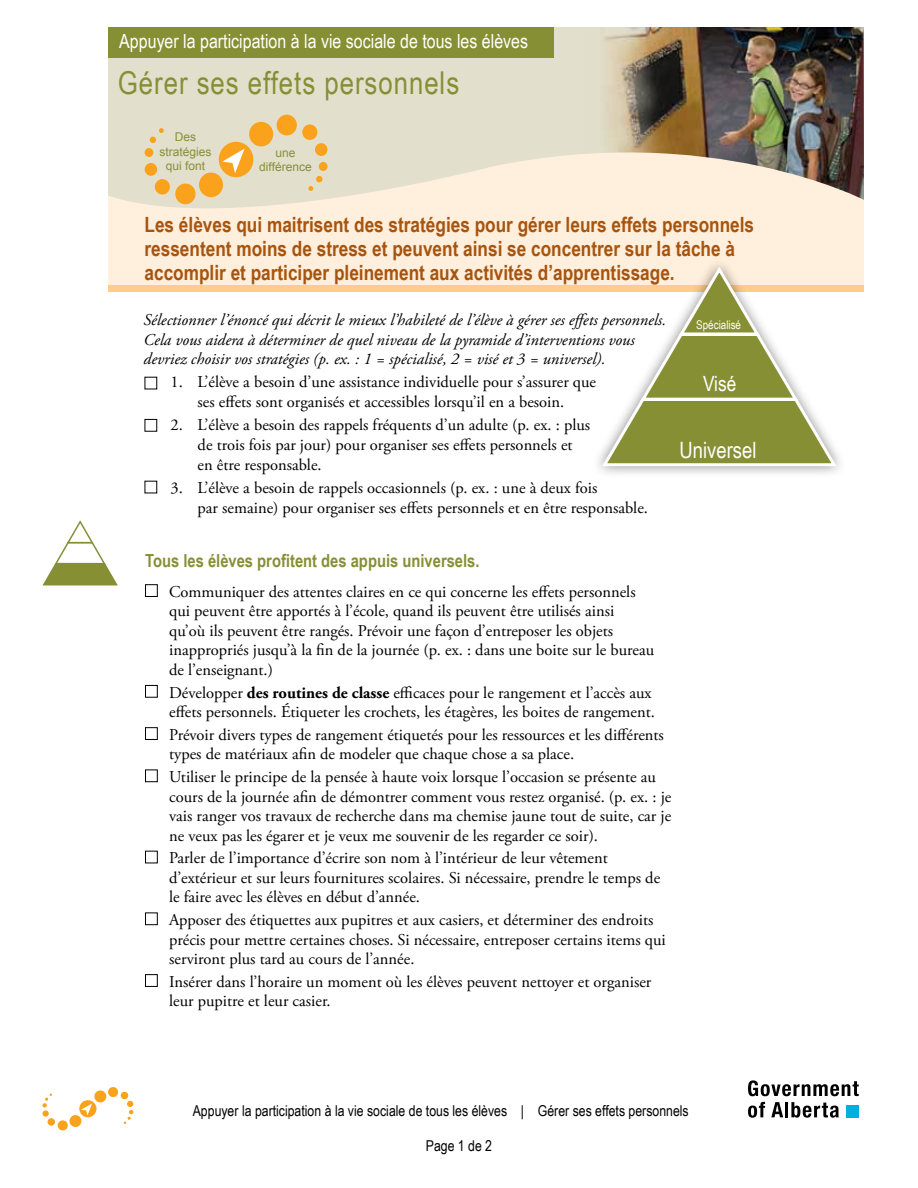
<style>
.page{position:relative;width:918px;height:1188px;background:#fff}
.page>*{position:absolute;margin:0;border:0;box-sizing:border-box;transform-origin:0 0}
.t1{font:31.5px "Arial Narrow";letter-spacing:.03em;color:#878f35}
.t2{font:22.5px "Arial Narrow";color:#fff}
.t3{font:700 21px/24px "Arial Narrow";color:#a7540e}
.t4{font:21px "Arial Narrow";color:#fff}
.t5{font:19.5px "Arial Narrow";color:#fff}
.t6{font:700 18px "Arial Narrow";color:#878f35}
.t7{font:16.5px/19.5px "Adobe Garamond Pro";color:#000}
.t8{font:italic 16.5px/19.8px "Adobe Garamond Pro";color:#000}
.t9{font:15px "Arial Narrow";color:#000}
.t10{font:12px/14.4px "Arial";color:#878f35;text-align:center}
.t11{font:12px "Arial Narrow";color:#fff}
.s1{font-weight:700}
</style>
<div class="page">
<div style="left:108px;top:107px;width:756px;height:182px;background:#ffefdc"></div>
<svg style="left:108px;top:27px;width:475px;height:182px;background:#e5e1ce"></svg>
<img style="left:583px;top:27px;width:281px;height:173px">
<div style="left:108px;top:27px;width:445px;height:31px;background:#878f35"></div>
<div style="left:145px;top:584px;width:13px;height:13px;border:1px solid #000"></div>
<div style="left:145px;top:685px;width:13px;height:13px;border:1px solid #000"></div>
<div style="left:145px;top:727px;width:13px;height:13px;border:1px solid #000"></div>
<div style="left:145px;top:770px;width:13px;height:12px;border:1px solid #000"></div>
<div style="left:145px;top:851px;width:13px;height:12px;border:1px solid #000"></div>
<div style="left:145px;top:913px;width:13px;height:12px;border:1px solid #000"></div>
<div style="left:145px;top:974px;width:13px;height:13px;border:1px solid #000"></div>
<svg style="left:42px;top:520px;width:76px;height:66px"></svg>
<div style="left:108px;top:285px;width:756px;height:7px;background:#fecd8a"></div>
<div style="left:79px;top:1100px;width:17px;height:17px;background:#faa21b;border-radius:50%"></div>
<div style="left:70px;top:1115px;width:11px;height:12px;background:#faa21b;border-radius:50%"></div>
<div style="left:58px;top:1120px;width:10px;height:10px;background:#faa21b;border-radius:50%"></div>
<div style="left:48px;top:1118px;width:7px;height:8px;background:#faa21b;border-radius:50%"></div>
<div style="left:43px;top:1110px;width:6px;height:7px;background:#faa21b;border-radius:50%"></div>
<svg style="left:42px;top:1094px;width:10px;height:14px"></svg>
<div style="left:94px;top:1090px;width:12px;height:12px;background:#faa21b;border-radius:50%"></div>
<div style="left:108px;top:1087px;width:10px;height:10px;background:#faa21b;border-radius:50%"></div>
<div style="left:121px;top:1092px;width:7px;height:7px;background:#faa21b;border-radius:50%"></div>
<svg style="left:124px;top:1101px;width:9px;height:23px"></svg>
<svg style="left:81px;top:1103px;width:11px;height:12px"></svg>
<svg style="left:748px;top:1102px;width:17px;height:16px"></svg>
<svg style="left:771px;top:1102px;width:12px;height:15px"></svg>
<hr style="left:785px;top:1102px;width:3px;height:15px;background:#000">
<svg style="left:791px;top:1102px;width:48px;height:16px"></svg>
<div style="left:847px;top:1105px;width:12px;height:12px;background:#00afdb"></div>
<svg style="left:748px;top:1080px;width:111px;height:16px"></svg>
<div style="left:592px;top:256px;width:255px;height:222px;background:#000;opacity:.45"></div>
<svg style="left:600px;top:265px;width:239px;height:204px"></svg>
<div style="left:145px;top:419px;width:12px;height:13px;border:1px solid #000"></div>
<div style="left:219px;top:142px;width:34px;height:35px;background:#faa21b;border-radius:50%"></div>
<div style="left:199px;top:173px;width:24px;height:24px;background:#faa21b;border-radius:50%"></div>
<div style="left:175px;top:184px;width:21px;height:20px;background:#faa21b;border-radius:50%"></div>
<div style="left:155px;top:179px;width:15px;height:16px;background:#faa21b;border-radius:50%"></div>
<div style="left:145px;top:163px;width:12px;height:13px;background:#faa21b;border-radius:50%"></div>
<div style="left:145px;top:148px;width:8px;height:9px;background:#faa21b;border-radius:50%"></div>
<svg style="left:150px;top:128px;width:14px;height:15px"></svg>
<div style="left:249px;top:122px;width:24px;height:24px;background:#faa21b;border-radius:50%"></div>
<div style="left:277px;top:115px;width:20px;height:20px;background:#faa21b;border-radius:50%"></div>
<div style="left:302px;top:124px;width:15px;height:16px;background:#faa21b;border-radius:50%"></div>
<div style="left:315px;top:143px;width:13px;height:13px;background:#faa21b;border-radius:50%"></div>
<div style="left:319px;top:162px;width:9px;height:9px;background:#faa21b;border-radius:50%"></div>
<svg style="left:308px;top:176px;width:14px;height:15px"></svg>
<svg style="left:222px;top:149px;width:23px;height:24px"></svg>
<p class="t5" style="left:119px;top:27px;width:410px">Appuyer la participation à la vie sociale de tous les élèves</p>
<h1 class="t1" style="left:118px;top:60px;width:343px">Gérer ses effets personnels</h1>
<p class="t10" style="left:160px;top:130px;width:54px">Des stratégies qui font</p>
<p class="t10" style="left:259px;top:145px;width:54px">une différence</p>
<p class="t3" style="left:145px;top:212px;width:611px">Les élèves qui maitrisent des stratégies pour gérer leurs effets personnels ressentent moins de stress et peuvent ainsi se concentrer sur la tâche à accomplir et participer pleinement aux activités d’apprentissage.</p>
<p class="t8" style="left:144px;top:310px;width:524px">Sélectionner l’énoncé qui décrit le mieux l’habileté de l’élève à gérer ses effets personnels.<br>Cela vous aidera à déterminer de quel niveau de la pyramide d’interventions vous devriez choisir vos stratégies (p. ex. : 1 = spécialisé, 2 = visé et 3 = universel).</p>
<p class="t7" style="left:171px;top:373px;width:427px;text-align:center">1. L’élève a besoin d’une assistance individuelle pour s’assurer que ses effets sont organisés et accessibles lorsqu’il en a besoin.</p>
<p class="t7" style="left:198px;top:416px;width:394px;text-indent:-27px">2. L’élève a besoin des rappels fréquents d’un adulte (p. ex. : plus de trois fois par jour) pour organiser ses effets personnels et en être responsable.</p>
<p class="t7" style="left:198px;top:478px;width:452px;text-indent:-27px">3. L’élève a besoin de rappels occasionnels (p. ex. : une à deux fois<br>par semaine) pour organiser ses effets personnels et en être responsable.</p>
<p class="t6" style="left:145px;top:547px;width:336px">Tous les élèves profitent des appuis universels.</p>
<p class="t7" style="left:169px;top:582px;width:487px">Communiquer des attentes claires en ce qui concerne les effets personnels qui peuvent être apportés à l’école, quand ils peuvent être utilisés ainsi qu’où ils peuvent être rangés. Prévoir une façon d’entreposer les objets inappropriés jusqu’à la fin de la journée (p. ex. : dans une boite sur le bureau de l’enseignant.)</p>
<p class="t7" style="left:169px;top:683px;width:487px">Développer <span class="s1">des routines de classe</span> efficaces pour le rangement et l’accès aux effets personnels. Étiqueter les crochets, les étagères, les boites de rangement.</p>
<p class="t7" style="left:169px;top:725px;width:496px">Prévoir divers types de rangement étiquetés pour les ressources et les différents types de matériaux afin de modeler que chaque chose a sa place.</p>
<p class="t7" style="left:169px;top:768px;width:504px">Utiliser le principe de la pensée à haute voix lorsque l’occasion se présente au cours de la journée afin de démontrer comment vous restez organisé. (p. ex. : je vais ranger vos travaux de recherche dans ma chemise jaune tout de suite, car je ne veux pas les égarer et je veux me souvenir de les regarder ce soir).</p>
<p class="t7" style="left:169px;top:849px;width:493px">Parler de l’importance d’écrire son nom à l’intérieur de leur vêtement d’extérieur et sur leurs fournitures scolaires. Si nécessaire, prendre le temps de le faire avec les élèves en début d’année.</p>
<p class="t7" style="left:169px;top:911px;width:498px">Apposer des étiquettes aux pupitres et aux casiers, et déterminer des endroits précis pour mettre certaines choses. Si nécessaire, entreposer certains items qui serviront plus tard au cours de l’année.</p>
<p class="t7" style="left:169px;top:972px;width:484px">Insérer dans l’horaire un moment où les élèves peuvent nettoyer et organiser leur pupitre et leur casier.</p>
<p class="t11" style="left:696px;top:316px;width:46px">Spécialisé</p>
<p class="t4" style="left:703px;top:368px;width:35px">Visé</p>
<h2 class="t2" style="left:680px;top:433px;width:78px">Universel</h2>
<p class="t9" style="left:193px;top:1099px;width:498px">Appuyer la participation à la vie sociale de tous les élèves | Gérer ses effets personnels</p>
<p class="t9" style="left:426px;top:1135px;width:68px">Page 1 de 2</p>
</div>
